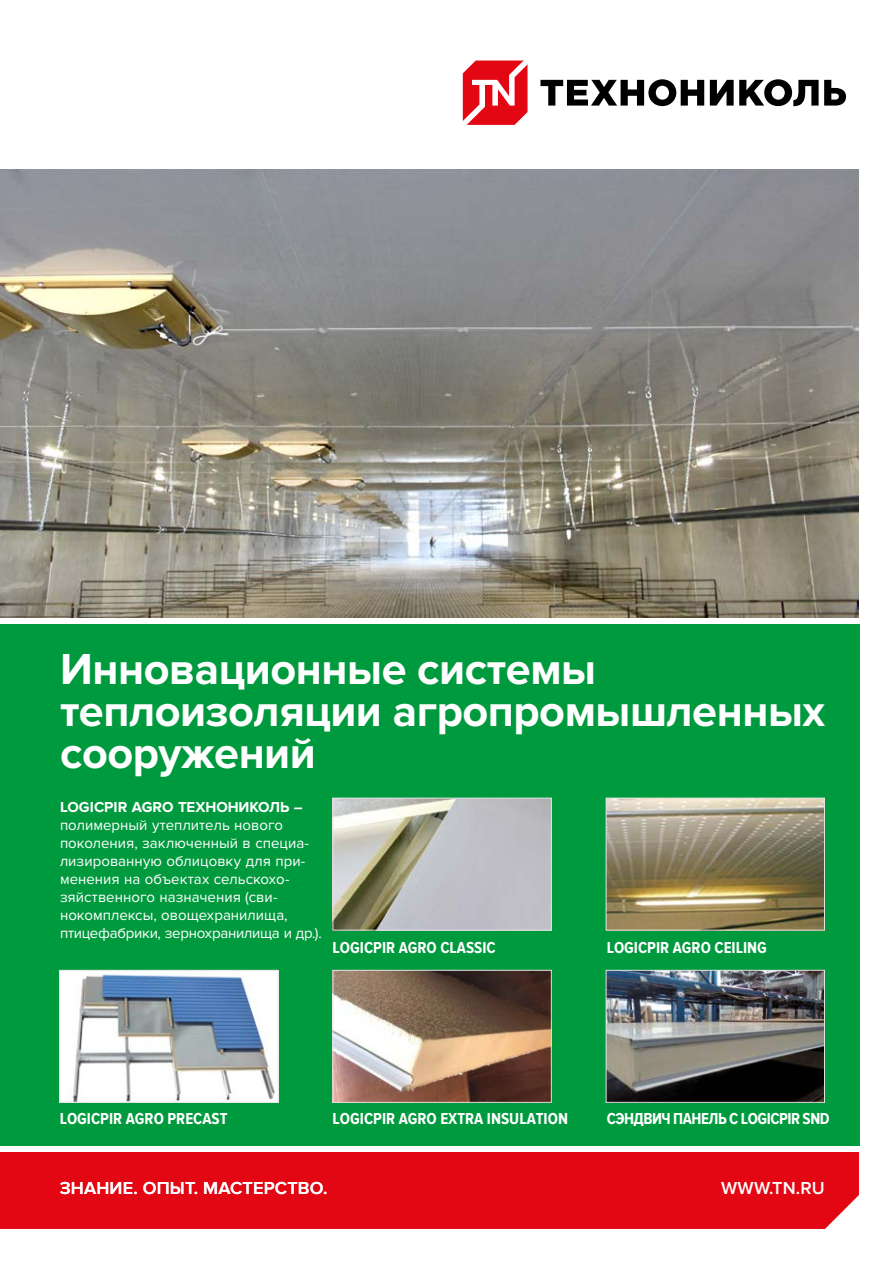
<style>
.page{position:relative;width:893px;height:1263px;background:#fff}
.page>*{position:absolute;margin:0;border:0;box-sizing:border-box;transform-origin:0 0}
.t1{font:700 45px/42px "Proxima Nova";letter-spacing:-.01em;color:#fff}
.t2{font:600 18px "Proxima Nova";letter-spacing:.01em;color:#fff}
.t3{font:700 16.5px "Proxima Nova Cond";color:#fff}
.t4{font:700 16.5px "Proxima Nova Cond";letter-spacing:-.03em;color:#fff}
.t5{font:15px/18px "Proxima Nova";color:#fff}
.t6{font:700 15px "Proxima Nova";letter-spacing:-.005em;color:#fff}
</style>
<div class="page">
<img style="left:0;top:169px;width:859px;height:449px">
<div style="left:0;top:1152px;width:859px;height:77px;background:#e30613"></div>
<div style="left:0;top:618px;width:859px;height:531px;background:#009a3e"></div>
<div style="left:0;top:1146px;width:862px;height:5px;background:#fff"></div>
<svg style="left:540px;top:79px;width:164px;height:27px"></svg>
<svg style="left:463px;top:61px;width:64px;height:64px"></svg>
<svg style="left:710px;top:79px;width:136px;height:27px"></svg>
<img style="left:335px;top:800px;width:215px;height:128px">
<div style="left:333px;top:798px;width:219px;height:132px;border:1px solid #e3e3e3"></div>
<img style="left:335px;top:972px;width:215px;height:129px">
<div style="left:333px;top:970px;width:219px;height:133px;border:1px solid #e3e3e3"></div>
<img style="left:61px;top:972px;width:216px;height:129px">
<div style="left:59px;top:970px;width:220px;height:133px;border:1px solid #e3e3e3"></div>
<img style="left:608px;top:800px;width:215px;height:128px">
<div style="left:606px;top:798px;width:219px;height:132px;border:1px solid #e3e3e3"></div>
<img style="left:608px;top:972px;width:215px;height:129px">
<div style="left:606px;top:970px;width:219px;height:133px;border:1px solid #e3e3e3"></div>
<div style="left:0;top:618px;width:866px;height:5px;background:#fff"></div>
<h1 class="t1" style="left:60px;top:649px;width:767px">Инновационные системы теплоизоляции агропромышленных сооружений</h1>
<p class="t6" style="left:60px;top:798px;width:244px">LOGICPIR AGRO ТЕХНОНИКОЛЬ –</p>
<p class="t5" style="left:60px;top:816px;width:263px">полимерный утеплитель нового поколения, заключенный в специа&shy;лизированную облицовку для при&shy;менения на объектах сельскохо&shy;зяйственного назначения (сви&shy;нокомплексы, овощехранилища, птицефабрики, зернохранилища и др.).</p>
<p class="t3" style="left:333px;top:938px;width:165px">LOGICPIR AGRO CLASSIC</p>
<p class="t3" style="left:607px;top:938px;width:162px">LOGICPIR AGRO CEILING</p>
<p class="t3" style="left:60px;top:1109px;width:169px">LOGICPIR AGRO PRECAST</p>
<p class="t3" style="left:333px;top:1109px;width:237px">LOGICPIR AGRO EXTRA INSULATION</p>
<p class="t4" style="left:607px;top:1109px;width:225px">СЭНДВИЧ ПАНЕЛЬ С LOGICPIR SND</p>
<p class="t2" style="left:60px;top:1178px;width:269px">ЗНАНИЕ. ОПЫТ. МАСТЕРСТВО.</p>
<p class="t2" style="left:721px;top:1178px;width:105px">WWW.TN.RU</p>
</div>
